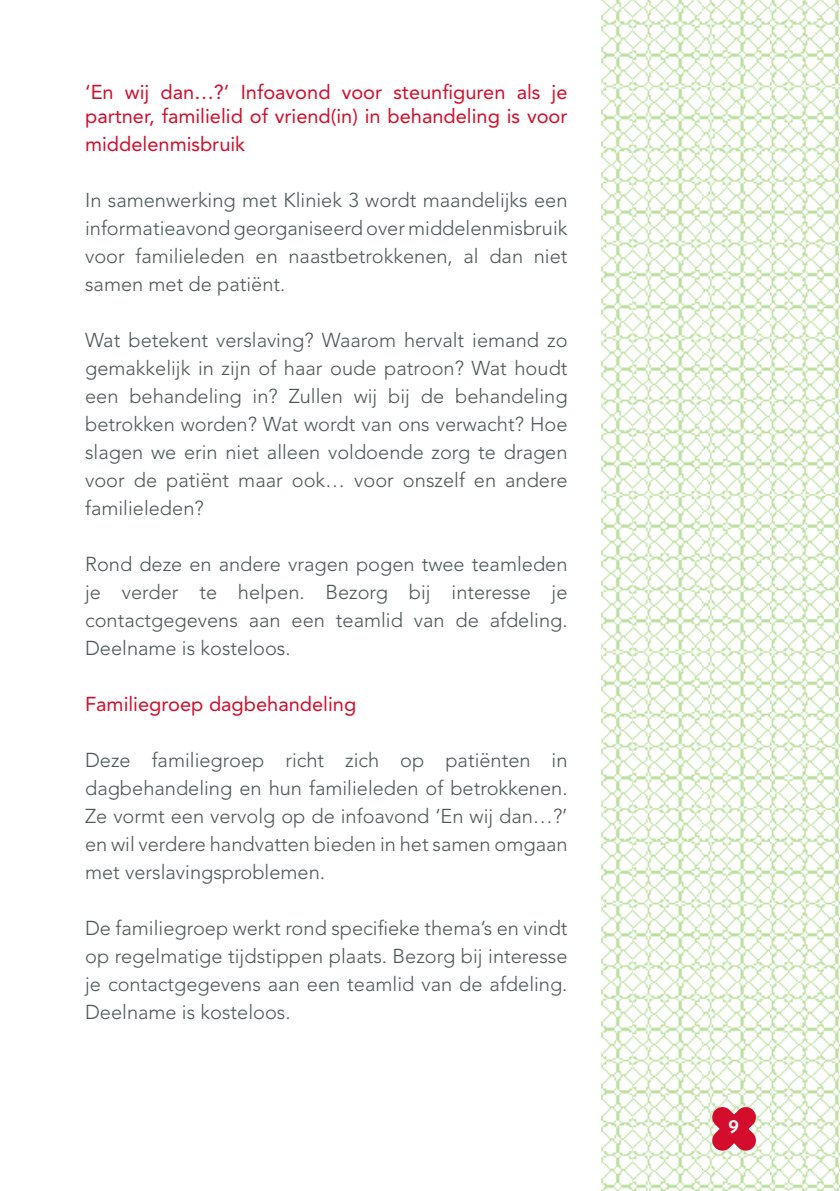
<style>
.page{position:relative;width:840px;height:1191px;background:#fff}
.page>*{position:absolute;margin:0;border:0;box-sizing:border-box;transform-origin:0 0}
.t1{font:300 20px/28px "Avenir LT Std";color:#4e5758;text-align:justify}
.t2{font:20px/24px "Avenir LT Std";color:#d30d2b}
.t3{font:18px "Trend Sans One";color:#fff}
</style>
<div class="page">
<img style="left:601px;top:0;width:239px;height:1191px">
<svg style="left:711px;top:1107px;width:44px;height:43px;background:#d8364c"></svg>
<p class="t2" style="left:85px;top:80px;width:483px">‘En wij dan…?’ Infoavond voor steunfiguren als je partner, familielid of vriend(in) in behandeling is voor</p>
<p class="t2" style="left:85px;top:132px;width:161px">middelenmisbruik</p>
<p class="t1" style="left:85px;top:186px;width:483px">In samenwerking met Kliniek 3 wordt maandelijks een informatieavond georganiseerd over middelenmisbruik voor familieleden en naastbetrokkenen, al dan niet samen met de patiënt.</p>
<p class="t1" style="left:85px;top:326px;width:483px">Wat betekent verslaving? Waarom hervalt iemand zo gemakkelijk in zijn of haar oude patroon? Wat houdt een behandeling in? Zullen wij bij de behandeling betrokken worden? Wat wordt van ons verwacht? Hoe slagen we erin niet alleen voldoende zorg te dragen voor de patiënt maar ook… voor onszelf en andere familieleden?</p>
<p class="t1" style="left:85px;top:550px;width:483px">Rond deze en andere vragen pogen twee teamleden je verder te helpen. Bezorg bij interesse je contactgegevens aan een teamlid van de afdeling.<br>Deelname is kosteloos.</p>
<p class="t2" style="left:85px;top:692px;width:272px">Familiegroep dagbehandeling</p>
<p class="t1" style="left:85px;top:746px;width:483px">Deze familiegroep richt zich op patiënten in dagbehandeling en hun familieleden of betrokkenen.<br>Ze vormt een vervolg op de infoavond ‘En wij dan…?’ en wil verdere handvatten bieden in het samen omgaan met verslavingsproblemen.</p>
<p class="t1" style="left:85px;top:914px;width:483px">De familiegroep werkt rond specifieke thema’s en vindt op regelmatige tijdstippen plaats. Bezorg bij interesse je contactgegevens aan een teamlid van de afdeling.<br>Deelname is kosteloos.</p>
<p class="t3" style="left:727px;top:1115px;width:14px">9</p>
</div>
